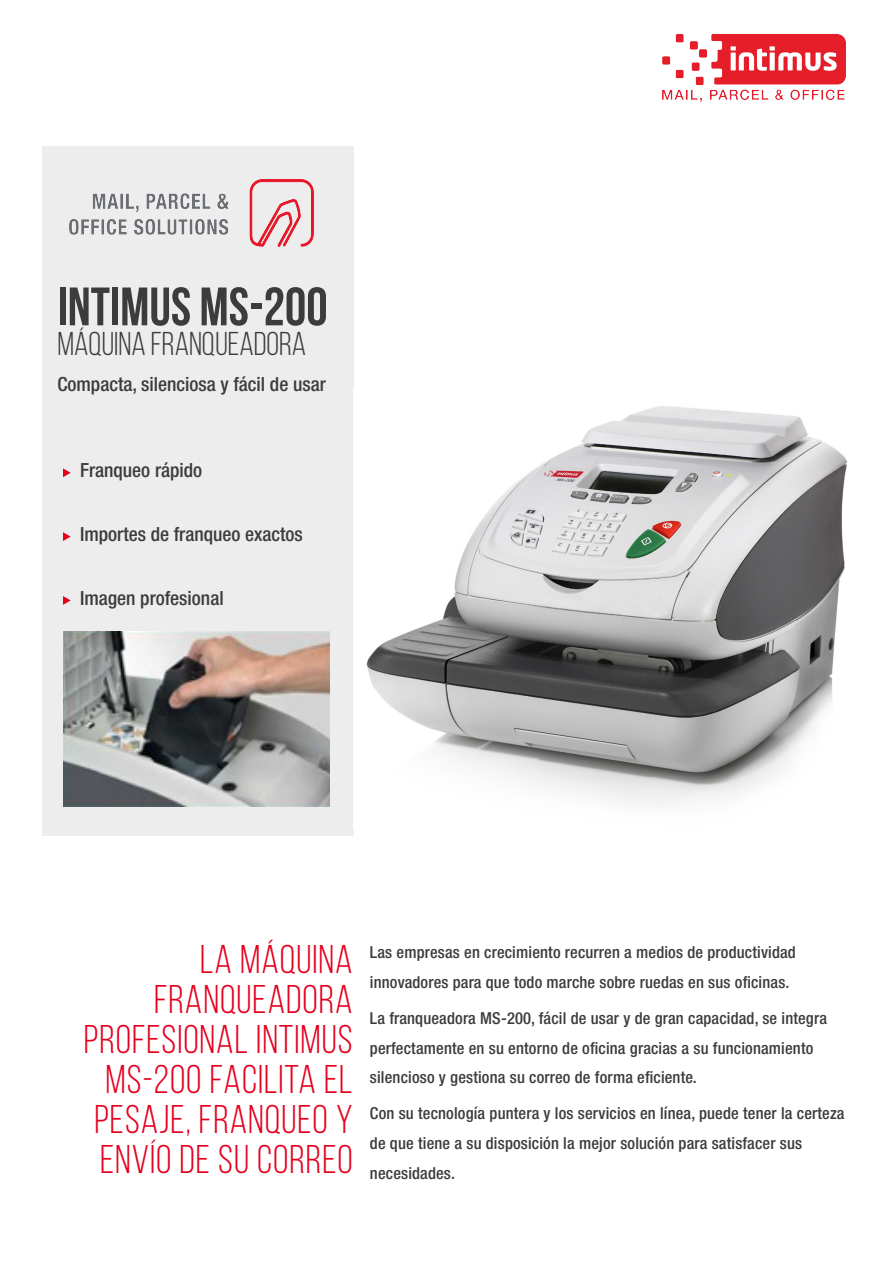
<style>
.page{position:relative;width:893px;height:1263px;background:#fff}
.page>*{position:absolute;margin:0;border:0;box-sizing:border-box;transform-origin:0 0}
.t1{font:700 54px "Bebas Neue";color:#3c3c3b}
.t2{font:40.05px/40px "Bebas Neue";letter-spacing:.025em;color:#e5001e;text-align:right}
.t3{font:33px "Bebas Neue";color:#3c3c3b}
.t4{font:500 condensed 19.5px "Helvetica Neue LT Std";color:#3c3c3b}
.t5{font:500 condensed 16.5px/29.7px "Helvetica Neue LT Std";letter-spacing:.01em;color:#3c3c3b}
</style>
<div class="page">
<div style="left:43px;top:146px;width:311px;height:690px;background:#ededed"></div>
<img style="left:366px;top:406px;width:482px;height:399px">
<img style="left:64px;top:631px;width:265px;height:175px">
<svg style="left:63px;top:468px;width:8px;height:9px"></svg>
<svg style="left:63px;top:532px;width:8px;height:9px"></svg>
<svg style="left:63px;top:596px;width:8px;height:9px"></svg>
<img style="left:69px;top:180px;width:245px;height:67px">
<img style="left:663px;top:35px;width:183px;height:67px">
<h1 class="t1" style="left:57px;top:277px;width:272px">INTIMUS MS-200</h1>
<h3 class="t3" style="left:57px;top:326px;width:250px">MÁQUINA FRANQUEADORA</h3>
<p class="t4" style="left:57px;top:373px;width:270px">Compacta, silenciosa y fácil de usar</p>
<p class="t4" style="left:80px;top:459px;width:124px">Franqueo rápido</p>
<p class="t4" style="left:80px;top:522px;width:224px">Importes de franqueo exactos</p>
<p class="t4" style="left:80px;top:586px;width:145px">Imagen profesional</p>
<h2 class="t2" style="left:84px;top:939px;width:270px">LA MÁQUINA<br>FRANQUEADORA<br>PROFESIONAL INTIMUS<br>MS-200 FACILITA EL<br>PESAJE, FRANQUEO Y<br>ENVÍO DE SU CORREO</h2>
<p class="t5" style="left:370px;top:937px;width:427px">Las empresas en crecimiento recurren a medios de productividad innovadores para que todo marche sobre ruedas en sus oficinas.</p>
<p class="t5" style="left:370px;top:1003px;width:459px">La franqueadora MS-200, fácil de usar y de gran capacidad, se integra perfectamente en su entorno de oficina gracias a su funcionamiento silencioso y gestiona su correo de forma eficiente.</p>
<p class="t5" style="left:370px;top:1098px;width:476px">Con su tecnología puntera y los servicios en línea, puede tener la certeza de que tiene a su disposición la mejor solución para satisfacer sus necesidades.</p>
</div>
